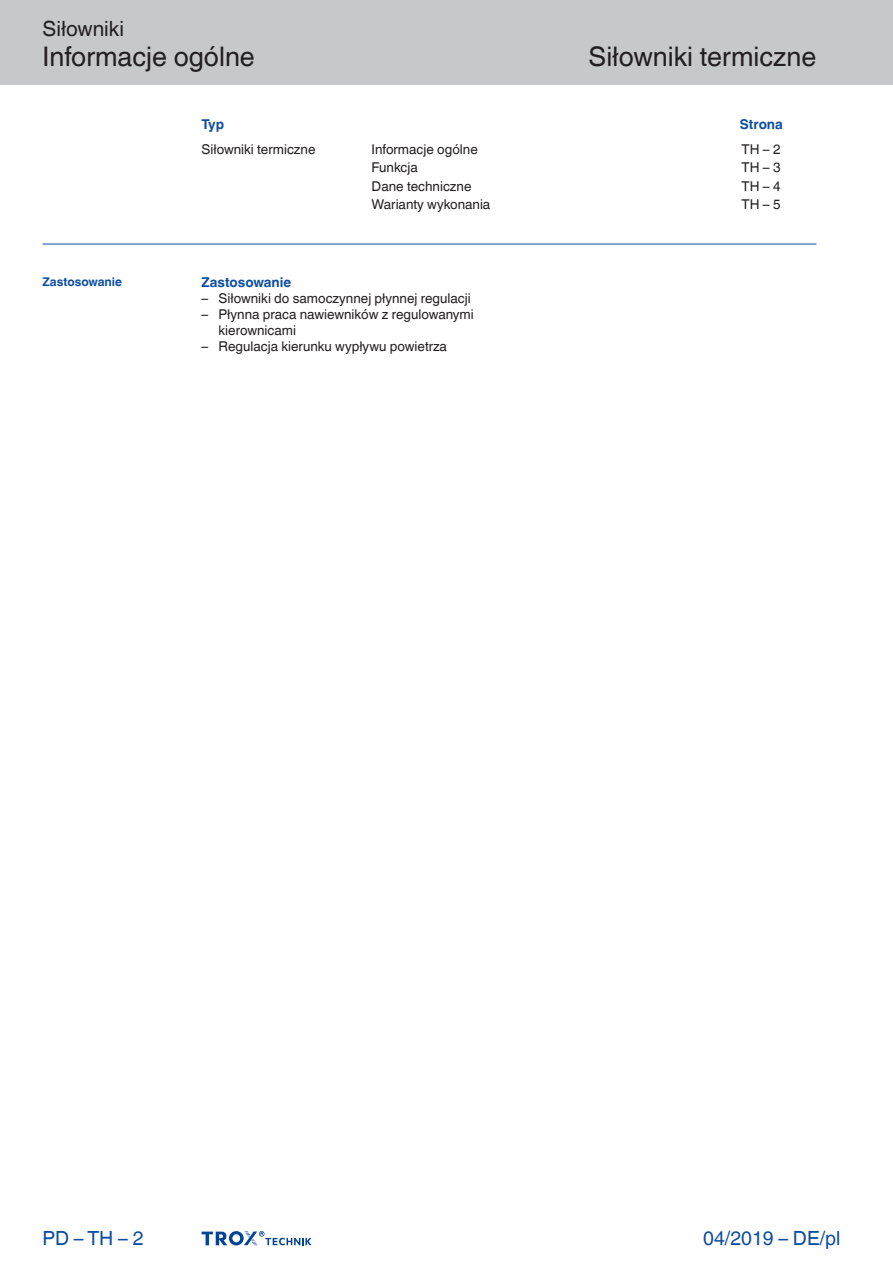
<style>
.page{position:relative;width:893px;height:1263px;background:#fff}
.page>*{position:absolute;margin:0;border:0;box-sizing:border-box;transform-origin:0 0}
.Navigation_3{font:27px "TROX Helvetica";color:#231f20}
.Navigation_2{font:27px "TROX Helvetica";color:#231f20}
.Navigation_1{font:21px "TROX Helvetica";color:#231f20}
.date{font:19.5px "TROX Helvetica";color:#0d4da1}
.pagina_li-re{font:19.5px "TROX Helvetica";color:#0d4da1}
.descr_txt_section_li{font:13.5px/16.2px "TROX Helvetica";color:#231f20}
.Standard_oben_links{font:13.5px "TROX Helvetica";color:#231f20}
.descr_txt_section_ti{font:700 13.5px "TROX Helvetica";color:#0d4da1}
.Standard_oben_links-2{font:700 13.5px "TROX Helvetica";color:#0d4da1}
.marg_title_blue{font:700 12px "TROX Helvetica";color:#0d4da1}
</style>
<div class="page">
<div style="left:0;top:0;width:893px;height:85px;background:#c7c8ca"></div>
<hr style="left:43px;top:244px;width:773px;height:1px;background:#0d4da1">
<svg style="left:202px;top:1231px;width:110px;height:15px"></svg>
<p class="Navigation_1" style="left:43px;top:17px;width:83px">Siłowniki</p>
<p class="Navigation_2" style="left:43px;top:41px;width:214px">Informacje ogólne</p>
<p class="Navigation_3" style="left:588px;top:41px;width:229px">Siłowniki termiczne</p>
<p class="marg_title_blue" style="left:43px;top:275px;width:81px">Zastosowanie</p>
<p class="Standard_oben_links-2" style="left:740px;top:116px;width:45px">Strona</p>
<p class="Standard_oben_links-2" style="left:202px;top:116px;width:24px">Typ</p>
<p class="Standard_oben_links" style="left:202px;top:142px;width:115px">Siłowniki termiczne</p>
<p class="Standard_oben_links" style="left:372px;top:142px;width:108px">Informacje ogólne</p>
<p class="Standard_oben_links" style="left:742px;top:142px;width:40px">TH – 2</p>
<p class="Standard_oben_links" style="left:372px;top:160px;width:48px">Funkcja</p>
<p class="Standard_oben_links" style="left:742px;top:160px;width:40px">TH – 3</p>
<p class="Standard_oben_links" style="left:372px;top:178px;width:101px">Dane techniczne</p>
<p class="Standard_oben_links" style="left:742px;top:178px;width:40px">TH – 4</p>
<p class="Standard_oben_links" style="left:372px;top:196px;width:120px">Warianty wykonania</p>
<p class="Standard_oben_links" style="left:742px;top:196px;width:40px">TH – 5</p>
<p class="descr_txt_section_ti" style="left:202px;top:274px;width:91px">Zastosowanie</p>
<p class="descr_txt_section_li" style="left:202px;top:290px;width:271px">– Siłowniki do samoczynnej płynnej regulacji</p>
<p class="descr_txt_section_li" style="left:219px;top:306px;width:257px;text-indent:-17px">– Płynna praca nawiewników z regulowanymi kierownicami</p>
<p class="descr_txt_section_li" style="left:202px;top:339px;width:247px">– Regulacja kierunku wypływu powietrza</p>
<p class="pagina_li-re" style="left:43px;top:1227px;width:103px">PD – TH – 2</p>
<p class="date" style="left:703px;top:1227px;width:139px">04/2019 – DE/pl</p>
</div>
